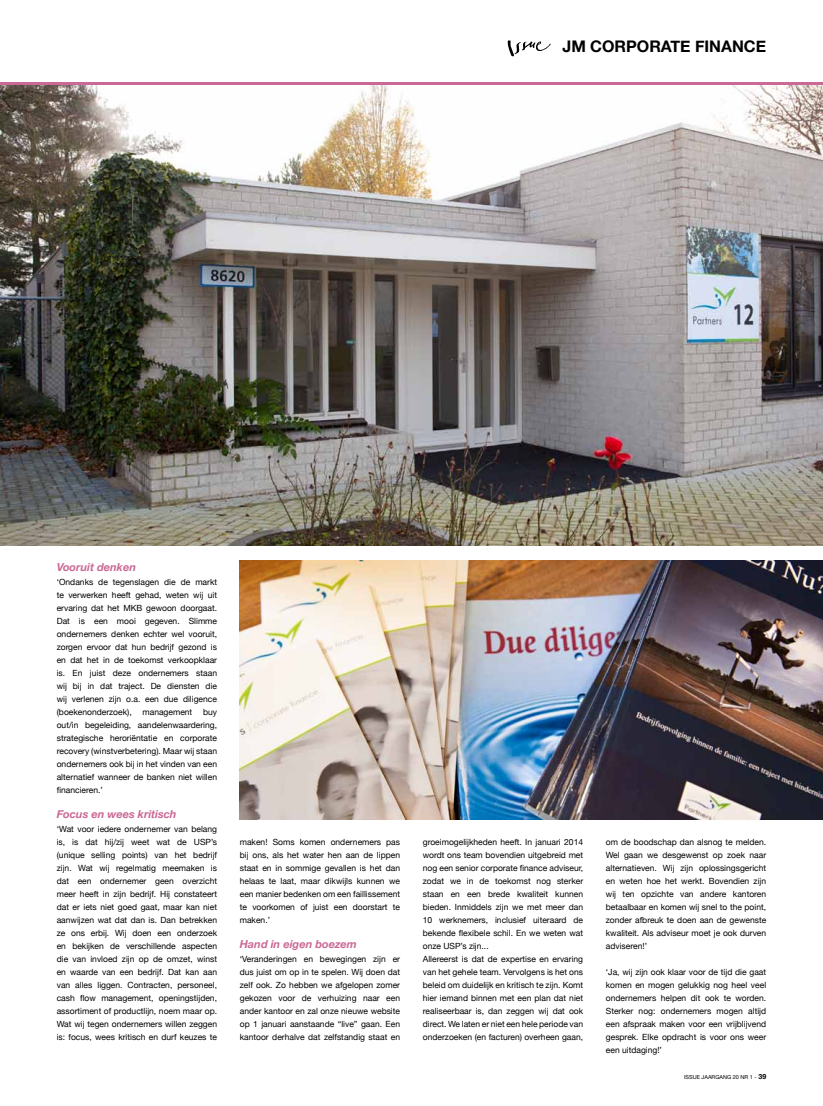
<style>
.page{position:relative;width:823px;height:1106px;background:#fff}
.page>*{position:absolute;margin:0;border:0;box-sizing:border-box;transform-origin:0 0}
.t1{font:700 16px "Helvetica Neue";color:#000}
.t2{font:italic 700 11px "Helvetica Neue";color:#ca6996}
.t3{font:8.5px/13px "Helvetica Neue";color:#000;text-align:justify}
.t4{font:5.5px "Helvetica Neue";color:#000}
.s1{font-weight:700;font-size:7px}
</style>
<div class="page">
<img style="left:0;top:85px;width:822px;height:460px">
<svg style="left:507px;top:40px;width:43px;height:16px"></svg>
<hr style="left:0;top:82px;width:822px;height:3px;background:#ca6996">
<img style="left:240px;top:560px;width:582px;height:259px">
<h1 class="t1" style="left:562px;top:34px;width:205px">JM CORPORATE FINANCE</h1>
<p class="t2" style="left:57px;top:558px;width:81px">Vooruit denken</p>
<p class="t3" style="left:57px;top:576px;width:162px">‘Ondanks de tegenslagen die de markt te verwerken heeft gehad, weten wij uit ervaring dat het MKB gewoon doorgaat.<br>Dat is een mooi gegeven. Slimme ondernemers denken echter wel vooruit, zorgen ervoor dat hun bedrijf gezond is en dat het in de toekomst verkoopklaar is. En juist deze ondernemers staan wij bij in dat traject. De diensten die wij verlenen zijn o.a. een due diligence (boekenonderzoek),</p>
<p class="t3" style="left:57px;top:706px;width:162px;text-indent:146px">buy out/in begeleiding, aandelenwaardering, strategische heroriëntatie en corporate recovery (winstverbetering). Maar wij staan ondernemers ook bij in het vinden van een alternatief wanneer de banken niet willen financieren.’</p>
<p class="t2" style="left:57px;top:805px;width:121px">Focus en wees kritisch</p>
<p class="t3" style="left:57px;top:823px;width:162px">‘Wat voor iedere ondernemer van belang is, is dat hij/zij weet wat de USP’s (unique selling points) van het bedrijf zijn. Wat wij regelmatig meemaken is dat een ondernemer geen overzicht meer heeft in zijn bedrijf. Hij constateert dat er iets niet goed gaat, maar kan niet aanwijzen wat dat dan is. Dan betrekken ze ons erbij. Wij doen een onderzoek en bekijken de verschillende aspecten die van invloed zijn op de omzet, winst en waarde van een bedrijf. Dat kan aan van alles liggen. Contracten, personeel, cash flow management, openingstijden, assortiment of productlijn, noem maar op.<br>Wat wij tegen ondernemers willen zeggen is: focus, wees kritisch en durf keuzes te</p>
<p class="t3" style="left:142px;top:706px;width:51px">management</p>
<p class="t3" style="left:240px;top:836px;width:162px">maken! Soms komen ondernemers pas bij ons, als het water hen aan de lippen staat en in sommige gevallen is het dan helaas te laat, maar dikwijls kunnen we een manier bedenken om een faillissement te voorkomen of juist een doorstart te maken.’</p>
<p class="t2" style="left:240px;top:935px;width:118px">Hand in eigen boezem</p>
<p class="t3" style="left:240px;top:953px;width:162px">‘Veranderingen en bewegingen zijn er dus juist om op in te spelen. Wij doen dat zelf ook. Zo hebben we afgelopen zomer gekozen voor de verhuizing naar een ander kantoor en zal onze nieuwe website op 1 januari aanstaande “live” gaan. Een kantoor derhalve dat zelfstandig staat en</p>
<p class="t3" style="left:422px;top:836px;width:162px;text-align:left">groeimogelijkheden heeft. In januari 2014 wordt ons team bovendien uitgebreid met nog een senior corporate finance adviseur, zodat we in de toekomst nog sterker staan en een brede kwaliteit kunnen bieden. Inmiddels zijn we met meer dan 10 werknemers, inclusief uiteraard de bekende flexibele schil. En we weten wat onze USP’s zijn...<br>Allereerst is dat de expertise en ervaring van het gehele team. Vervolgens is het ons beleid om duidelijk en kritisch te zijn. Komt hier iemand binnen met een plan dat niet realiseerbaar is, dan zeggen wij dat ook direct. We laten er niet een hele periode van onderzoeken (en facturen) overheen gaan,</p>
<p class="t3" style="left:605px;top:836px;width:162px">om de boodschap dan alsnog te melden.<br>Wel gaan we desgewenst op zoek naar alternatieven. Wij zijn oplossingsgericht en weten hoe het werkt. Bovendien zijn wij ten opzichte van andere kantoren betaalbaar en komen wij snel to the point, zonder afbreuk te doen aan de gewenste kwaliteit. Als adviseur moet je ook durven adviseren!’</p>
<p class="t3" style="left:605px;top:966px;width:162px">‘Ja, wij zijn ook klaar voor de tijd die gaat komen en mogen gelukkig nog heel veel ondernemers helpen dit ook te worden.<br>Sterker nog: ondernemers mogen altijd een afspraak maken voor een vrijblijvend gesprek. Elke opdracht is voor ons weer een uitdaging!’</p>
<p class="t4" style="left:683px;top:1073px;width:83px">ISSUE JAARGANG 20 NR 1 - <span class="s1">39</span></p>
</div>
